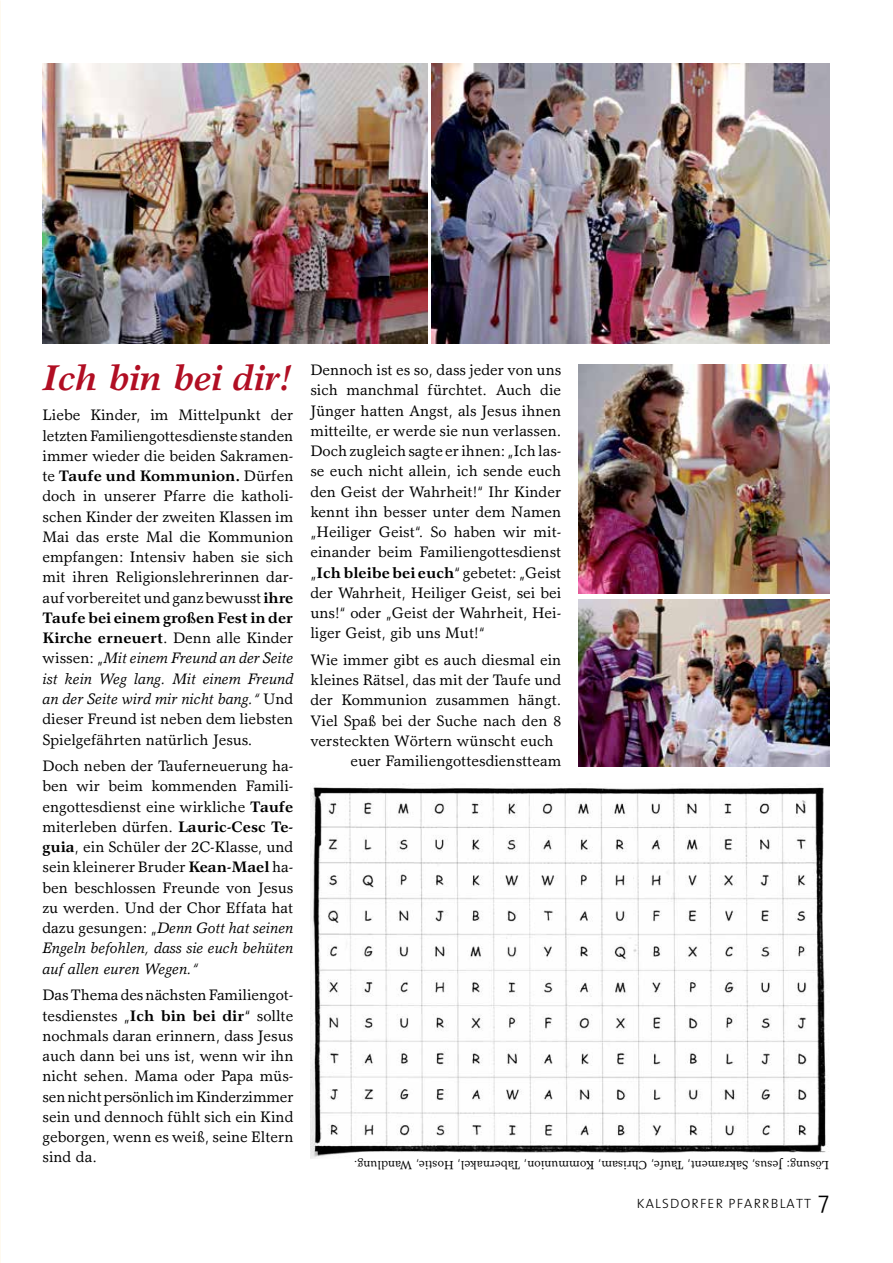
<style>
.page{position:relative;width:893px;height:1263px;background:#fff}
.page>*{position:absolute;margin:0;border:0;box-sizing:border-box;transform-origin:0 0}
.t1{font:italic 700 36px "Garth Graphic";color:#b10e23}
.t2{font:15.3px/20.2px "Garth Graphic";color:#000;text-align:justify}
.t3{font:300 13.5px "The Sans";letter-spacing:.09em;color:#000}
.t4{font:12px "Garth Graphic";color:#000}
.s1{font-weight:700}
.s2{font-style:italic}
.s3{font-size:24px}
</style>
<div class="page">
<img style="left:310px;top:787px;width:519px;height:372px">
<img style="left:578px;top:600px;width:251px;height:167px">
<img style="left:432px;top:64px;width:397px;height:280px">
<img style="left:43px;top:64px;width:384px;height:280px">
<img style="left:578px;top:364px;width:251px;height:229px">
<h1 class="t1" style="left:43px;top:356px;width:250px">Ich bin bei dir!</h1>
<p class="t2" style="left:43px;top:405px;width:252px">Liebe Kinder, im Mittelpunkt der letzten Familiengottesdienste standen immer wieder die beiden Sakramen&shy;te <span class="s1">Taufe und Kommunion.</span> Dürfen doch in unserer Pfarre die katholi&shy;schen Kinder der zweiten Klassen im Mai das erste Mal die Kommunion empfangen: Intensiv haben sie sich mit ihren Religionslehrerinnen dar&shy;auf vorbereitet und ganz bewusst <span class="s1">ihre Taufe bei einem großen Fest in der Kirche erneuert</span>. Denn alle Kinder wissen: „<span class="s2">Mit einem Freund an der Seite ist kein Weg lang. Mit einem Freund an der Seite wird mir nicht bang.“</span> Und dieser Freund ist neben dem liebsten Spielgefährten natürlich Jesus.</p>
<p class="t2" style="left:43px;top:756px;width:252px">Doch neben der Tauferneuerung ha&shy;ben wir beim kommenden Famili&shy;engottesdienst eine wirkliche <span class="s1">Taufe </span>miterleben dürfen. <span class="s1">Lauric-Cesc Te&shy;guia</span>, ein Schüler der 2C-Klasse, und sein kleinerer Bruder <span class="s1">Kean-Mael</span> ha&shy;ben beschlossen Freunde von Jesus zu werden. Und der Chor Effata hat dazu gesungen: „<span class="s2">Denn Gott hat seinen Engeln befohlen, dass sie euch behüten auf allen euren Wegen.“</span></p>
<p class="t2" style="left:43px;top:985px;width:253px">Das Thema des nächsten Familiengot&shy;tesdienstes „<span class="s1">Ich bin bei dir</span>“ sollte nochmals daran erinnern, dass Jesus auch dann bei uns ist, wenn wir ihn nicht sehen. Mama oder Papa müs&shy;sen nicht persönlich im Kinderzimmer sein und dennoch fühlt sich ein Kind geborgen, wenn es weiß, seine Eltern sind da.</p>
<p class="t2" style="left:310px;top:359px;width:252px">Dennoch ist es so, dass jeder von uns sich manchmal fürchtet. Auch die Jünger hatten Angst, als Jesus ihnen mitteilte, er werde sie nun verlassen.<br>Doch zugleich sagte er ihnen: „Ich las&shy;se euch nicht allein, ich sende euch den Geist der Wahrheit!“ Ihr Kinder kennt ihn besser unter dem Namen „Heiliger Geist“. So haben wir mit&shy;einander beim Familiengottesdienst „<span class="s1">Ich bleibe bei euch</span>“ gebetet: „Geist der Wahrheit, Heiliger Geist, sei bei uns!“ oder „Geist der Wahrheit, Hei&shy;liger Geist, gib uns Mut!“</p>
<p class="t2" style="left:310px;top:649px;width:252px">Wie immer gibt es auch diesmal ein</p>
<p class="t2" style="left:310px;top:670px;width:252px">kleines Rätsel, das mit der Taufe und</p>
<p class="t2" style="left:310px;top:690px;width:252px">der Kommunion zusammen hängt.</p>
<p class="t2" style="left:310px;top:710px;width:252px">Viel Spaß bei der Suche nach den 8</p>
<p class="t2" style="left:310px;top:730px;width:245px">versteckten Wörtern wünscht euch</p>
<p class="t2" style="left:350px;top:751px;width:212px">euer Familiengottesdienstteam</p>
<p class="t4" style="left:829px;top:1172px;width:477px;rotate:-180deg">Lösung: Jesus, Sakrament, Taufe, Chrisam, Kommunion, Tabernakel, Hostie, Wandlung.</p>
<p class="t3" style="left:637px;top:1192px;width:194px">KALSDORFER PFARRBLATT <span class="s3">7</span></p>
</div>
